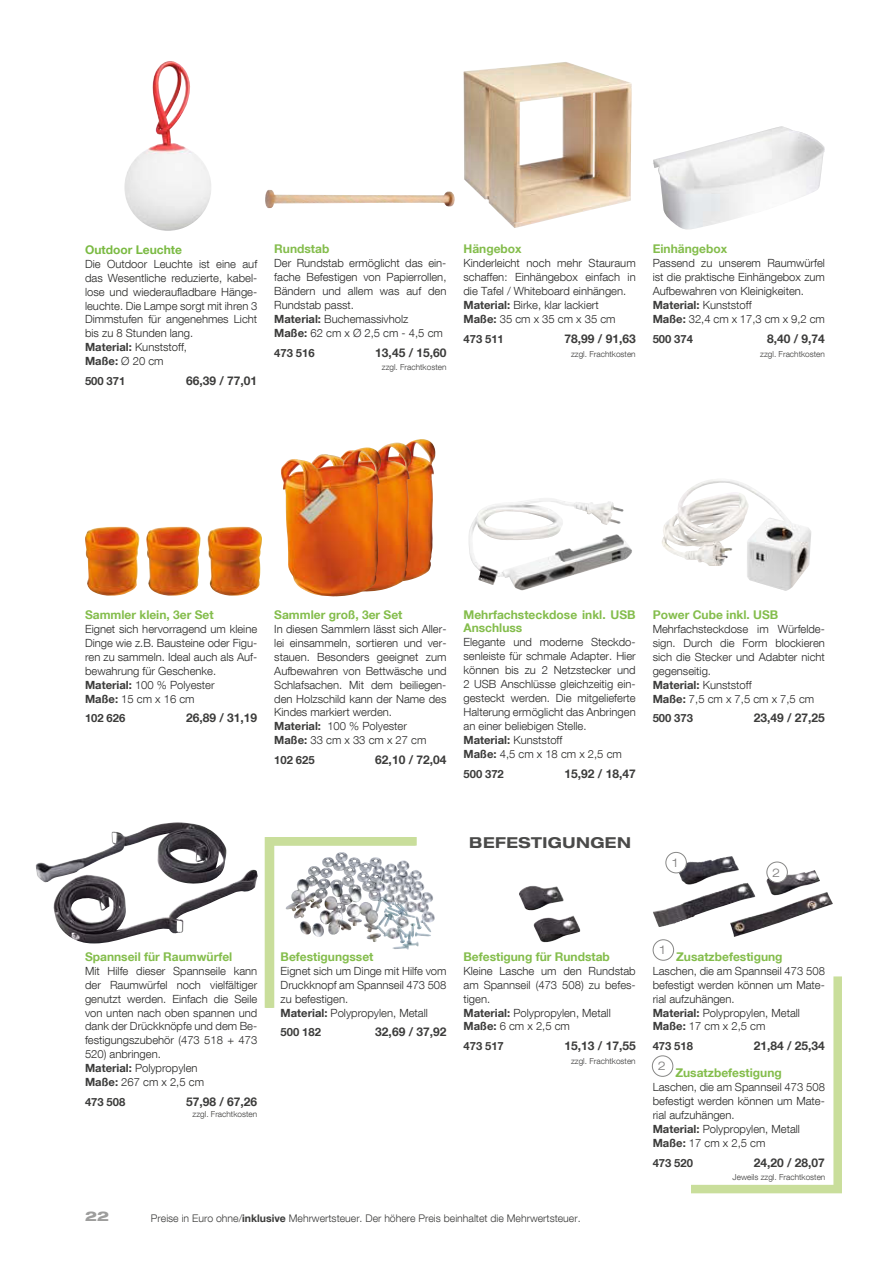
<style>
.page{position:relative;width:893px;height:1263px;background:#fff}
.page>*{position:absolute;margin:0;border:0;box-sizing:border-box;transform-origin:0 0}
.t1{font:700 expanded 15px "Helvetica Neue LT Com";letter-spacing:.03em;color:#4a4a49}
.t2{font:800 expanded 13.5px "Helvetica Neue LT Com";color:#9d9d9c}
.t3{font:700 12px/13.5px "Helvetica Neue LT Com";color:#84bd4c}
.t4{font:700 12px "Helvetica Neue LT Com";color:#3c3c3b}
.t5{font:700 12px "Helvetica Neue LT Com";color:#7aba42}
.t6{font:300 expanded 12px "Helvetica Neue LT Com";color:#7c7b7b}
.t7{font:300 11.25px/14px "Helvetica Neue LT Com";color:#282827}
.t8{font:700 11.25px "Helvetica Neue LT Com";color:#3c3c3b}
.t9{font:300 10.5px "Helvetica Neue LT Com";color:#3c3c3b}
.t10{font:300 8.25px "Helvetica Neue LT Com";color:#3c3c3b}
.s1{font-weight:700;color:#3c3c3b}
.s2{font-weight:700}
</style>
<div class="page">
<img style="left:469px;top:498px;width:163px;height:93px">
<img style="left:662px;top:479px;width:149px;height:112px">
<img style="left:653px;top:126px;width:172px;height:104px">
<img style="left:463px;top:62px;width:169px;height:166px">
<img style="left:85px;top:527px;width:177px;height:69px">
<img style="left:394px;top:439px;width:41px;height:141px">
<img style="left:381px;top:443px;width:30px;height:147px">
<img style="left:281px;top:447px;width:100px;height:150px">
<img style="left:519px;top:886px;width:61px;height:57px">
<img style="left:36px;top:822px;width:216px;height:121px">
<img style="left:265px;top:189px;width:190px;height:19px">
<svg style="left:265px;top:837px;width:152px;height:171px"></svg>
<svg style="left:691px;top:976px;width:151px;height:217px"></svg>
<img style="left:124px;top:61px;width:87px;height:170px">
<img style="left:677px;top:856px;width:62px;height:34px">
<img style="left:730px;top:870px;width:103px;height:67px">
<div style="left:666px;top:852px;width:20px;height:21px;background:#fff;border-radius:50%"></div>
<div style="left:665px;top:852px;width:22px;height:21px;border:1px solid #878786;border-radius:50%"></div>
<div style="left:767px;top:862px;width:20px;height:20px;background:#fff;border-radius:50%"></div>
<div style="left:766px;top:862px;width:22px;height:21px;border:1px solid #878786;border-radius:50%"></div>
<div style="left:652px;top:1055px;width:21px;height:22px;border:1px solid #878786;border-radius:50%"></div>
<div style="left:653px;top:939px;width:21px;height:22px;border:1px solid #878786;border-radius:50%"></div>
<p class="t5" style="left:85px;top:245px;width:98px">Outdoor Leuchte</p>
<p class="t7" style="left:85px;top:258px;width:174px">Die Outdoor Leuchte ist eine auf das Wesentliche reduzierte, kabel&shy;lose und wiederaufladbare Hänge&shy;leuchte. Die Lampe sorgt mit ihren 3<br>Dimmstufen für angenehmes Licht bis zu 8 Stunden lang.<br><span class="s1">Material:</span> Kunststoff,<br><span class="s1">Maße:</span> Ø 20 cm</p>
<p class="t8" style="left:85px;top:377px;width:42px">500 371</p>
<p class="t4" style="left:186px;top:376px;width:73px">66,39 / 77,01</p>
<p class="t3" style="left:274px;top:243px;width:57px">Rundstab</p>
<p class="t7" style="left:274px;top:257px;width:174px">Der Rundstab ermöglicht das ein&shy;fache Befestigen von Papierrollen,<br>Bändern und allem was auf den<br>Rundstab passt.<br><span class="s1">Material:</span> Buchemassivholz<br><span class="s1">Maße:</span> 62 cm x Ø 2,5 cm - 4,5 cm</p>
<p class="t8" style="left:274px;top:348px;width:42px">473 516</p>
<p class="t4" style="left:375px;top:348px;width:73px">13,45 / 15,60</p>
<p class="t10" style="left:382px;top:364px;width:66px">zzgl. Frachtkosten</p>
<p class="t3" style="left:463px;top:243px;width:60px">Hängebox</p>
<p class="t7" style="left:463px;top:257px;width:174px">Kinderleicht noch mehr Stauraum schaffen: Einhängebox einfach in die Tafel / Whiteboard einhängen.<br><span class="s1">Material:</span> Birke, klar lackiert<br><span class="s1">Maße:</span> 35 cm x 35 cm x 35 cm</p>
<p class="t8" style="left:463px;top:335px;width:42px">473 511</p>
<p class="t4" style="left:564px;top:334px;width:73px">78,99 / 91,63</p>
<p class="t3" style="left:653px;top:243px;width:76px">Einhängebox</p>
<p class="t7" style="left:653px;top:257px;width:174px">Passend zu unserem Raumwürfel ist die praktische Einhängebox zum<br>Aufbewahren von Kleinigkeiten.<br><span class="s1">Material:</span> Kunststoff<br><span class="s1">Maße:</span> 32,4 cm x 17,3 cm x 9,2 cm</p>
<p class="t8" style="left:653px;top:335px;width:42px">500 374</p>
<p class="t4" style="left:767px;top:334px;width:59px">8,40 / 9,74</p>
<p class="t10" style="left:571px;top:351px;width:66px">zzgl. Frachtkosten</p>
<p class="t10" style="left:760px;top:351px;width:66px">zzgl. Frachtkosten</p>
<p class="t3" style="left:85px;top:609px;width:130px">Sammler klein, 3er Set</p>
<p class="t7" style="left:85px;top:623px;width:174px">Eignet sich hervorragend um kleine<br>Dinge wie z.B. Bausteine oder Figu&shy;ren zu sammeln. Ideal auch als Auf&shy;bewahrung für Geschenke.<br><span class="s1">Material:</span> 100 % Polyester<br><span class="s1">Maße:</span> 15 cm x 16 cm</p>
<p class="t8" style="left:85px;top:714px;width:42px">102 626</p>
<p class="t4" style="left:186px;top:714px;width:73px">26,89 / 31,19</p>
<p class="t3" style="left:274px;top:609px;width:130px">Sammler groß, 3er Set</p>
<p class="t7" style="left:274px;top:623px;width:174px">In diesen Sammlern lässt sich Aller&shy;lei einsammeln, sortieren und ver&shy;stauen. Besonders geeignet zum<br>Aufbewahren von Bettwäsche und<br>Schlafsachen. Mit dem beiliegen&shy;den Holzschild kann der Name des<br>Kindes markiert werden.<br><span class="s1">Material:</span> 100 % Polyester<br><span class="s1">Maße:</span> 33 cm x 33 cm x 27 cm</p>
<p class="t8" style="left:274px;top:756px;width:42px">102 625</p>
<p class="t4" style="left:375px;top:755px;width:73px">62,10 / 72,04</p>
<p class="t3" style="left:463px;top:609px;width:174px">Mehrfachsteckdose inkl. USB<br>Anschluss</p>
<p class="t7" style="left:463px;top:636px;width:174px">Elegante und moderne Steckdo&shy;senleiste für schmale Adapter. Hier können bis zu 2 Netzstecker und<br>2 USB Anschlüsse gleichzeitig ein&shy;gesteckt werden. Die mitgelieferte<br>Halterung ermöglicht das Anbringen an einer beliebigen Stelle.<br><span class="s1">Material:</span> Kunststoff<br><span class="s1">Maße:</span> 4,5 cm x 18 cm x 2,5 cm</p>
<p class="t8" style="left:463px;top:769px;width:42px">500 372</p>
<p class="t4" style="left:564px;top:769px;width:73px">15,92 / 18,47</p>
<p class="t3" style="left:653px;top:609px;width:127px">Power Cube inkl. USB</p>
<p class="t7" style="left:653px;top:623px;width:174px">Mehrfachsteckdose im Würfelde&shy;sign. Durch die Form blockieren sich die Stecker und Adabter nicht gegenseitig.<br><span class="s1">Material:</span> Kunststoff<br><span class="s1">Maße:</span> 7,5 cm x 7,5 cm x 7,5 cm</p>
<p class="t8" style="left:653px;top:714px;width:42px">500 373</p>
<p class="t4" style="left:754px;top:714px;width:73px">23,49 / 27,25</p>
<h1 class="t1" style="left:469px;top:837px;width:163px">BEFESTIGUNGEN</h1>
<p class="t6" style="left:673px;top:856px;width:7px">1</p>
<p class="t6" style="left:772px;top:865px;width:10px">2</p>
<p class="t3" style="left:85px;top:951px;width:149px">Spannseil für Raumwürfel</p>
<p class="t7" style="left:85px;top:965px;width:174px">Mit Hilfe dieser Spannseile kann der Raumwürfel noch vielfältiger genutzt werden. Einfach die Seile von unten nach oben spannen und dank der Drückknöpfe und dem Be&shy;festigungszubehör (473 518 + 473<br>520) anbringen.<br><span class="s1">Material:</span> Polypropylen<br><span class="s1">Maße:</span> 267 cm x 2,5 cm</p>
<p class="t8" style="left:85px;top:1098px;width:42px">473 508</p>
<p class="t4" style="left:186px;top:1097px;width:73px">57,98 / 67,26</p>
<p class="t10" style="left:193px;top:1111px;width:66px">zzgl. Frachtkosten</p>
<p class="t3" style="left:281px;top:951px;width:94px">Befestigungsset</p>
<p class="t7" style="left:281px;top:965px;width:167px">Eignet sich um Dinge mit Hilfe vom<br>Druckknopf am Spannseil 473 508 zu befestigen.<br><span class="s1">Material:</span> Polypropylen, Metall</p>
<p class="t8" style="left:281px;top:1028px;width:42px">500 182</p>
<p class="t4" style="left:375px;top:1028px;width:73px">32,69 / 37,92</p>
<p class="t3" style="left:463px;top:951px;width:148px">Befestigung für Rundstab</p>
<p class="t7" style="left:463px;top:965px;width:174px">Kleine Lasche um den Rundstab am Spannseil (473 508) zu befes&shy;tigen.<br><span class="s1">Material:</span> Polypropylen, Metall<br><span class="s1">Maße:</span> 6 cm x 2,5 cm</p>
<p class="t8" style="left:463px;top:1042px;width:42px">473 517</p>
<p class="t4" style="left:564px;top:1042px;width:73px">15,13 / 17,55</p>
<p class="t10" style="left:571px;top:1058px;width:66px">zzgl. Frachtkosten</p>
<p class="t6" style="left:660px;top:943px;width:7px">1</p>
<p class="t3" style="left:676px;top:951px;width:108px">Zusatzbefestigung</p>
<p class="t7" style="left:653px;top:965px;width:174px">Laschen, die am Spannseil 473 508 befestigt werden können um Mate&shy;rial aufzuhängen.<br><span class="s1">Material:</span> Polypropylen, Metall<br><span class="s1">Maße:</span> 17 cm x 2,5 cm</p>
<p class="t8" style="left:653px;top:1042px;width:42px">473 518</p>
<p class="t4" style="left:754px;top:1042px;width:73px">21,84 / 25,34</p>
<p class="t3" style="left:675px;top:1067px;width:108px">Zusatzbefestigung</p>
<p class="t7" style="left:653px;top:1081px;width:174px">Laschen, die am Spannseil 473 508 befestigt werden können um Mate&shy;rial aufzuhängen.<br><span class="s1">Material:</span> Polypropylen, Metall<br><span class="s1">Maße:</span> 17 cm x 2,5 cm</p>
<p class="t8" style="left:653px;top:1158px;width:42px">473 520</p>
<p class="t4" style="left:754px;top:1158px;width:73px">24,20 / 28,07</p>
<p class="t6" style="left:658px;top:1059px;width:10px">2</p>
<p class="t10" style="left:733px;top:1173px;width:94px">Jeweils zzgl. Frachtkosten</p>
<p class="t2" style="left:85px;top:1211px;width:26px">22</p>
<p class="t9" style="left:151px;top:1212px;width:431px">Preise in Euro ohne/<span class="s2">inklusive</span> Mehrwertsteuer. Der höhere Preis beinhaltet die Mehrwertsteuer.</p>
</div>
